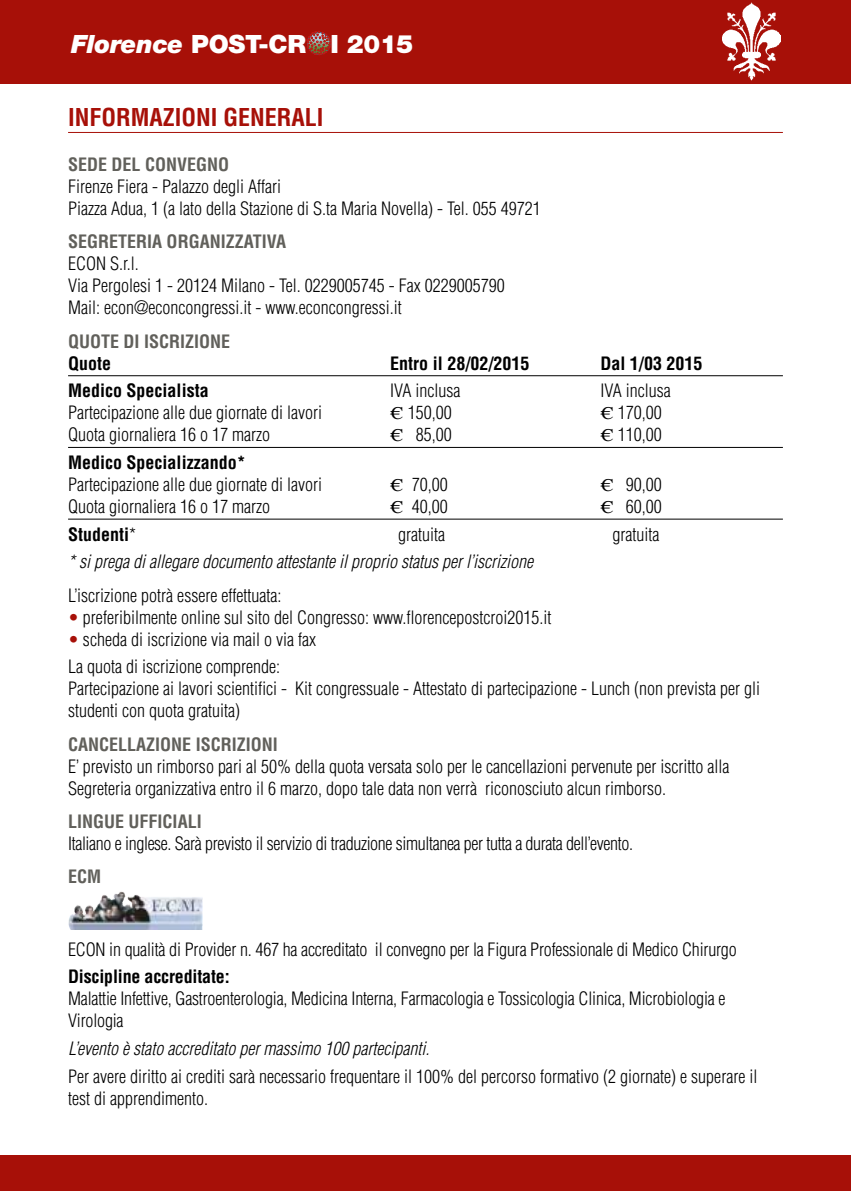
<style>
.page{position:relative;width:851px;height:1191px;background:#fff}
.page>*{position:absolute;margin:0;border:0;box-sizing:border-box;transform-origin:0 0}
.t1{font:900 25.2px "Helvetica Neue";letter-spacing:-.01em;color:#fff}
.t2{font:700 condensed 24px "Helvetica";color:#a71008}
.t3{font:300 condensed 18px/22px "Helvetica";color:#000}
.t4{font:italic 300 condensed 18px "Helvetica";color:#000}
.t5{font:700 condensed 18px "Helvetica";color:#000}
.t6{font:700 condensed 18px "Helvetica";color:#61605b}
.t7{font:300 condensed 18px "Helvetica";letter-spacing:-.02em;color:#000}
.s1{font-style:italic}
.s2{font-family:"Times";font-weight:400;font-stretch:normal}
.s3{font-weight:300}
.s4{color:#a71008}
</style>
<div class="page">
<div style="left:0;top:0;width:850px;height:83px;background:#a71008"></div>
<div style="left:0;top:1155px;width:850px;height:36px;background:#a71008"></div>
<img style="left:722px;top:2px;width:58px;height:78px">
<svg style="left:307px;top:31px;width:24px;height:24px"></svg>
<hr style="left:68px;top:375px;width:714px;height:1px;background:#000">
<hr style="left:68px;top:447px;width:714px;height:1px;background:#000">
<hr style="left:68px;top:518px;width:714px;height:1px;background:#000">
<hr style="left:68px;top:132px;width:714px;height:1px;background:#a71008">
<img style="left:86px;top:891px;width:38px;height:20px">
<h1 class="t1" style="left:71px;top:29px;width:344px"><span class="s1">Florence</span> POST-CR I 2015</h1>
<h2 class="t2" style="left:68px;top:103px;width:257px">INFORMAZIONI GENERALI</h2>
<p class="t6" style="left:68px;top:153px;width:163px">SEDE DEL CONVEGNO</p>
<p class="t3" style="left:68px;top:175px;width:474px">Firenze Fiera - Palazzo degli Affari<br>Piazza Adua, 1 (a lato della Stazione di S.ta Maria Novella) - Tel. 055 49721</p>
<p class="t6" style="left:68px;top:231px;width:219px">SEGRETERIA ORGANIZZATIVA</p>
<p class="t3" style="left:68px;top:252px;width:438px">ECON S.r.l.<br>Via Pergolesi 1 - 20124 Milano - Tel. 0229005745 - Fax 0229005790<br>Mail: econ@econcongressi.it - www.econcongressi.it</p>
<p class="t6" style="left:68px;top:330px;width:164px">QUOTE DI ISCRIZIONE</p>
<p class="t5" style="left:68px;top:352px;width:45px">Quote</p>
<p class="t5" style="left:390px;top:352px;width:141px">Entro il 28/02/2015</p>
<p class="t5" style="left:600px;top:352px;width:104px">Dal 1/03 2015</p>
<p class="t5" style="left:68px;top:380px;width:142px">Medico Specialista</p>
<p class="t3" style="left:390px;top:379px;width:72px">IVA inclusa</p>
<p class="t3" style="left:600px;top:379px;width:72px">IVA inclusa</p>
<p class="t3" style="left:68px;top:401px;width:255px">Partecipazione alle due giornate di lavori</p>
<p class="t3" style="left:390px;top:401px;width:63px"><span class="s2">€</span> 150,00</p>
<p class="t3" style="left:600px;top:401px;width:63px"><span class="s2">€</span> 170,00</p>
<p class="t3" style="left:68px;top:423px;width:203px">Quota giornaliera 16 o 17 marzo</p>
<p class="t3" style="left:390px;top:423px;width:63px"><span class="s2">€</span> 85,00</p>
<p class="t3" style="left:600px;top:423px;width:63px"><span class="s2">€</span> 110,00</p>
<p class="t5" style="left:68px;top:451px;width:179px">Medico Specializzando*</p>
<p class="t3" style="left:68px;top:473px;width:255px">Partecipazione alle due giornate di lavori</p>
<p class="t3" style="left:390px;top:473px;width:59px"><span class="s2">€</span> 70,00</p>
<p class="t3" style="left:600px;top:473px;width:63px"><span class="s2">€</span> 90,00</p>
<p class="t3" style="left:68px;top:495px;width:203px">Quota giornaliera 16 o 17 marzo</p>
<p class="t3" style="left:390px;top:495px;width:59px"><span class="s2">€</span> 40,00</p>
<p class="t3" style="left:600px;top:495px;width:63px"><span class="s2">€</span> 60,00</p>
<p class="t5" style="left:68px;top:523px;width:70px">Studenti<span class="s3">*</span></p>
<p class="t3" style="left:398px;top:523px;width:48px">gratuita</p>
<p class="t3" style="left:612px;top:523px;width:48px">gratuita</p>
<p class="t4" style="left:68px;top:551px;width:466px">* si prega di allegare documento attestante il proprio status per l’iscrizione</p>
<p class="t3" style="left:68px;top:584px;width:215px">L’iscrizione potrà essere effettuata:</p>
<p class="t3" style="left:68px;top:606px;width:485px"><span class="s4">•</span> preferibilmente online sul sito del Congresso: www.florencepostcroi2015.it</p>
<p class="t3" style="left:68px;top:625px;width:249px;line-height:27.6px"><span class="s4">•</span> scheda di iscrizione via mail o via fax<br>La quota di iscrizione comprende:</p>
<p class="t3" style="left:68px;top:677px;width:693px">Partecipazione ai lavori scientifici - Kit congressuale - Attestato di partecipazione - Lunch (non prevista per gli studenti con quota gratuita)</p>
<p class="t6" style="left:68px;top:733px;width:211px">CANCELLAZIONE ISCRIZIONI</p>
<p class="t3" style="left:68px;top:755px;width:662px">E’ previsto un rimborso pari al 50% della quota versata solo per le cancellazioni pervenute per iscritto alla<br>Segreteria organizzativa entro il 6 marzo, dopo tale data non verrà riconosciuto alcun rimborso.</p>
<p class="t6" style="left:68px;top:810px;width:135px">LINGUE UFFICIALI</p>
<p class="t7" style="left:68px;top:833px;width:566px">Italiano e inglese. Sarà previsto il servizio di traduzione simultanea per tutta a durata dell’evento.</p>
<p class="t6" style="left:68px;top:866px;width:35px">ECM</p>
<p class="t3" style="left:68px;top:938px;width:670px">ECON in qualità di Provider n. 467 ha accreditato il convegno per la Figura Professionale di Medico Chirurgo</p>
<p class="t5" style="left:68px;top:966px;width:163px">Discipline accreditate:</p>
<p class="t3" style="left:68px;top:987px;width:658px">Malattie Infettive, Gastroenterologia, Medicina Interna, Farmacologia e Tossicologia Clinica, Microbiologia e<br>Virologia</p>
<p class="t4" style="left:68px;top:1038px;width:363px">L’evento è stato accreditato per massimo 100 partecipanti.</p>
<p class="t3" style="left:68px;top:1065px;width:690px">Per avere diritto ai crediti sarà necessario frequentare il 100% del percorso formativo (2 giornate) e superare il test di apprendimento.</p>
</div>
